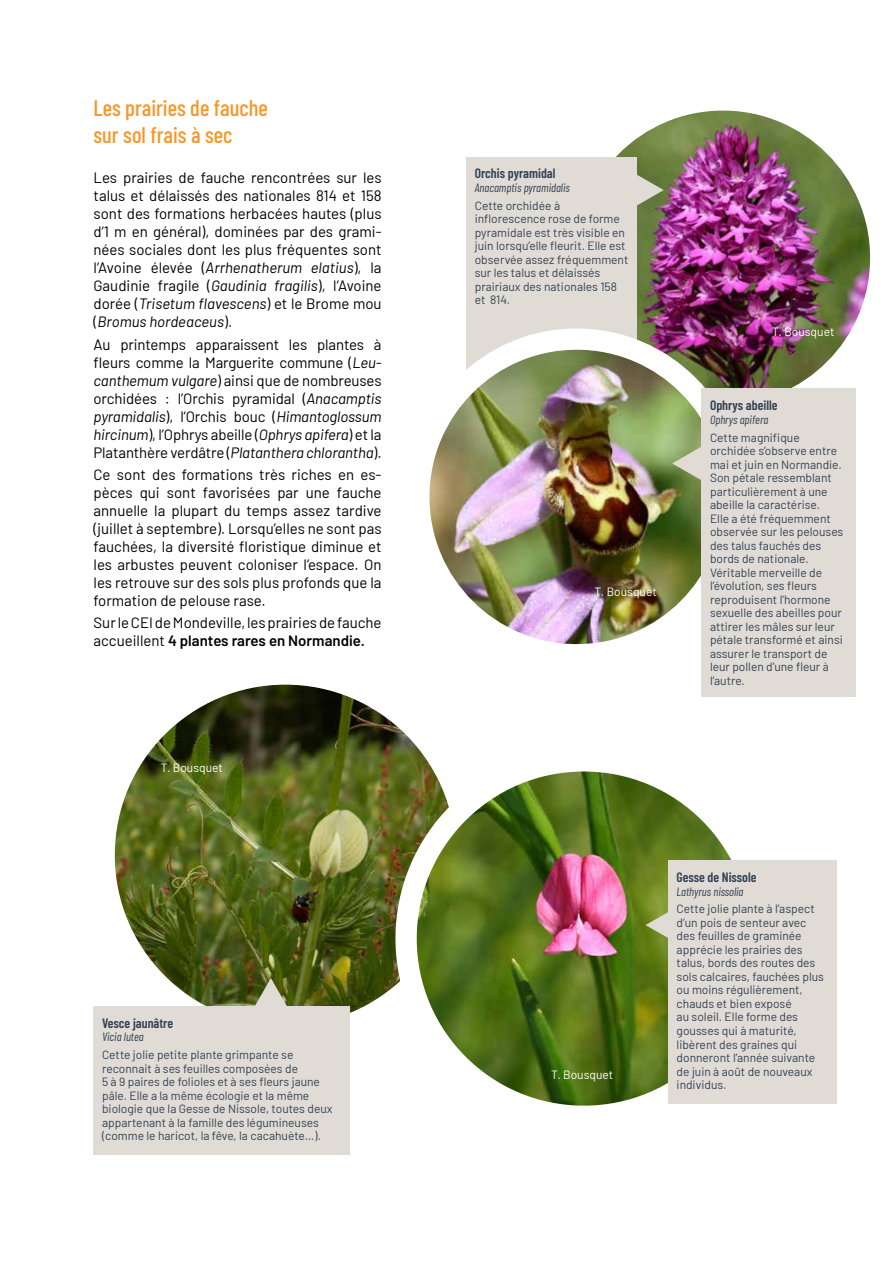
<style>
.page{position:relative;width:893px;height:1263px;background:#fff}
.page>*{position:absolute;margin:0;border:0;box-sizing:border-box;transform-origin:0 0}
.t1{font:500 22.5px/27px "Barlow Condensed";color:#f4982a}
.t2{font:15px/18px "Barlow";color:#000;text-align:justify}
.t3{font:600 13.5px "Barlow Condensed";color:#314253}
.t4{font:12px/13.5px "Barlow";color:#314253}
.t5{font:italic 12px "Barlow Condensed";color:#314253}
.t6{font:12px "Barlow";color:#fff}
.s1{font-style:italic}
.s2{font-weight:600}
</style>
<div class="page">
<img style="left:116px;top:685px;width:333px;height:328px">
<div style="left:94px;top:663px;width:383px;height:384px;border:21px solid #fff;border-radius:50%"></div>
<svg style="left:249px;top:978px;width:44px;height:28px"></svg>
<div style="left:94px;top:1006px;width:256px;height:148px;background:#e1dbd5"></div>
<img style="left:616px;top:111px;width:253px;height:277px">
<div style="left:554px;top:89px;width:337px;height:337px;border:21px solid #fff;border-radius:50%"></div>
<div style="left:466px;top:157px;width:171px;height:213px;background:#e1dbd5"></div>
<img style="left:430px;top:340px;width:285px;height:303px">
<div style="left:408px;top:328px;width:337px;height:337px;border:21px solid #fff;border-radius:50%"></div>
<svg style="left:672px;top:441px;width:29px;height:44px"></svg>
<div style="left:701px;top:388px;width:155px;height:308px;background:#e1dbd5"></div>
<img style="left:406px;top:761px;width:355px;height:355px;border-radius:178px">
<div style="left:395px;top:750px;width:377px;height:377px;border:21px solid #fff;border-radius:50%"></div>
<svg style="left:645px;top:903px;width:23px;height:44px"></svg>
<div style="left:668px;top:860px;width:169px;height:243px;background:#e1dbd5"></div>
<svg style="left:637px;top:168px;width:27px;height:44px"></svg>
<h1 class="t1" style="left:94px;top:93px;width:176px">Les prairies de fauche sur sol frais à sec</h1>
<p class="t2" style="left:94px;top:168px;width:290px">Les prairies de fauche rencontrées sur les talus et délaissés des nationales 814 et 158 sont des formations herbacées hautes (plus d’1 m en général), dominées par des grami&shy;nées sociales dont les plus fréquentes sont l’Avoine élevée (<span class="s1">Arrhenatherum elatius</span>), la Gaudinie fragile (<span class="s1">Gaudinia fragilis</span>), l’Avoine dorée (<span class="s1">Trisetum flavescens</span>) et le Brome mou (<span class="s1">Bromus hordeaceus</span>).</p>
<p class="t2" style="left:94px;top:334px;width:290px">Au printemps apparaissent les plantes à fleurs comme la Marguerite commune (<span class="s1">Leu&shy;canthemum vulgare</span>) ainsi que de nombreuses orchidées : l’Orchis pyramidal (<span class="s1">Anacamptis pyramidalis</span>), l’Orchis bouc (<span class="s1">Himantoglossum hircinum</span>), l’Ophrys abeille (<span class="s1">Ophrys apifera</span>) et la Platanthère verdâtre (<span class="s1">Platanthera chlorantha</span>).</p>
<p class="t2" style="left:94px;top:464px;width:290px">Ce sont des formations très riches en es&shy;pèces qui sont favorisées par une fauche annuelle la plupart du temps assez tardive (juillet à septembre). Lorsqu’elles ne sont pas fauchées, la diversité floristique diminue et les arbustes peuvent coloniser l’espace. On les retrouve sur des sols plus profonds que la formation de pelouse rase.</p>
<p class="t2" style="left:94px;top:612px;width:290px">Sur le CEI de Mondeville, les prairies de fauche accueillent <span class="s2">4 plantes rares en Normandie.</span></p>
<p class="t6" style="left:161px;top:759px;width:64px">T. Bousquet</p>
<p class="t3" style="left:102px;top:1013px;width:73px">Vesce jaunâtre</p>
<p class="t5" style="left:102px;top:1028px;width:43px">Vicia lutea</p>
<p class="t4" style="left:102px;top:1047px;width:232px">Cette jolie petite plante grimpante se reconnait à ses feuilles composées de<br>5 à 9 paires de folioles et à ses fleurs jaune pâle. Elle a la même écologie et la même biologie que la Gesse de Nissole, toutes deux appartenant à la famille des légumineuses (comme le haricot, la fêve, la cacahuète…).</p>
<p class="t3" style="left:475px;top:164px;width:82px">Orchis pyramidal</p>
<p class="t5" style="left:475px;top:179px;width:97px">Anacamptis pyramidalis</p>
<p class="t4" style="left:475px;top:198px;width:155px">Cette orchidée à inflorescence rose de forme pyramidale est très visible en juin lorsqu’elle fleurit. Elle est observée assez fréquemment sur les talus et délaissés prairiaux des nationales 158 et 814.</p>
<p class="t6" style="left:594px;top:583px;width:64px">T. Bousquet</p>
<p class="t6" style="left:772px;top:323px;width:64px">T. Bousquet</p>
<p class="t3" style="left:710px;top:396px;width:69px">Ophrys abeille</p>
<p class="t5" style="left:710px;top:411px;width:60px">Ophrys apifera</p>
<p class="t4" style="left:710px;top:429px;width:135px">Cette magnifique orchidée s’observe entre mai et juin en Normandie.<br>Son pétale ressemblant particulièrement à une abeille la caractérise.<br>Elle a été fréquemment observée sur les pelouses des talus fauchés des bords de nationale.<br>Véritable merveille de l’évolution, ses fleurs reproduisent l’hormone sexuelle des abeilles pour attirer les mâles sur leur pétale transformé et ainsi assurer le transport de leur pollen d’une fleur à l’autre.</p>
<p class="t6" style="left:551px;top:1066px;width:64px">T. Bousquet</p>
<p class="t3" style="left:677px;top:868px;width:81px">Gesse de Nissole</p>
<p class="t5" style="left:677px;top:883px;width:68px">Lathyrus nissolia</p>
<p class="t4" style="left:677px;top:901px;width:149px">Cette jolie plante à l’aspect d’un pois de senteur avec des feuilles de graminée apprécie les prairies des talus, bords des routes des sols calcaires, fauchées plus ou moins régulièrement, chauds et bien exposé<br>au soleil. Elle forme des gousses qui à maturité, libèrent des graines qui donneront l’année suivante de juin à août de nouveaux individus.</p>
</div>
